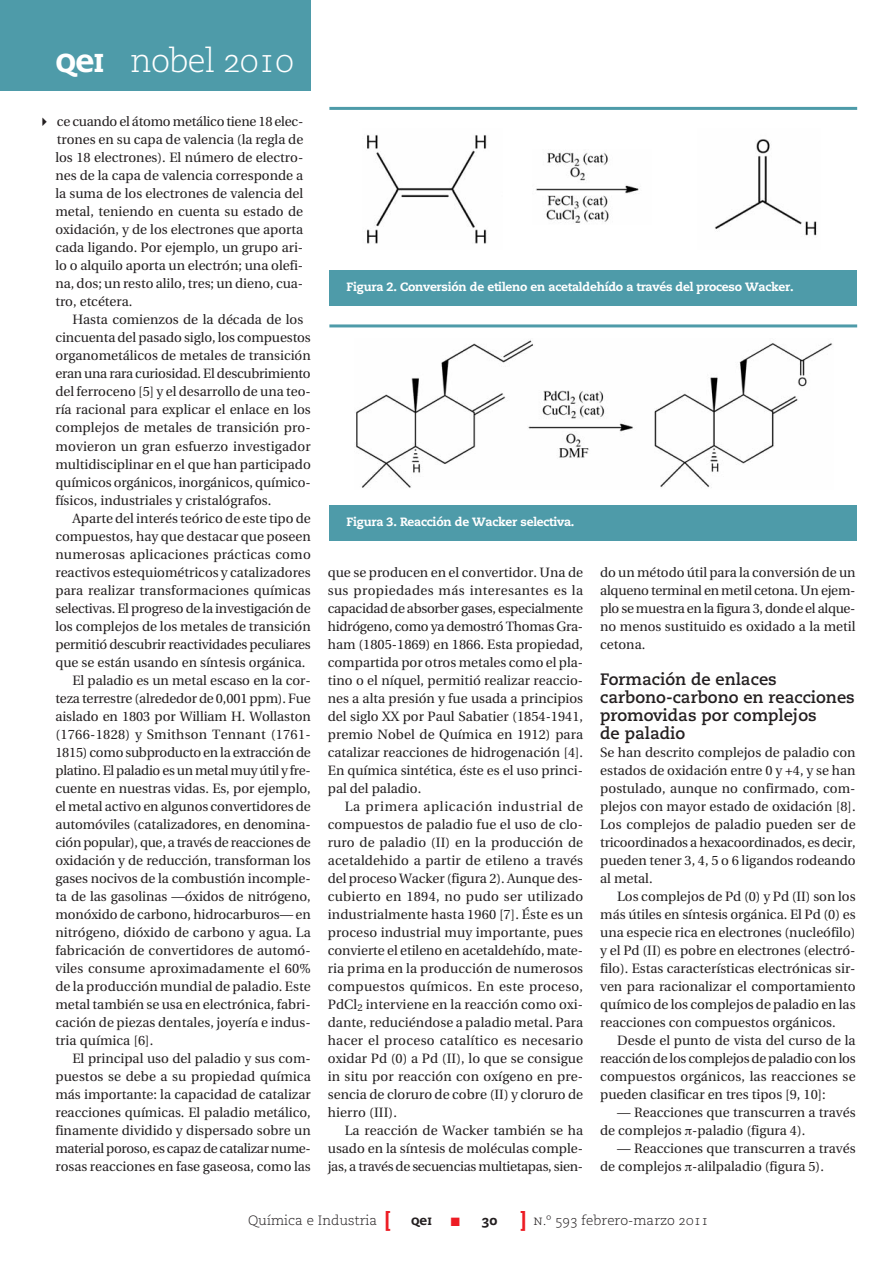
<style>
.page{position:relative;width:894px;height:1264px;background:#fff}
.page>*{position:absolute;margin:0;border:0;box-sizing:border-box;transform-origin:0 0}
.t1{font:300 33px "Caecilia";letter-spacing:-.025em;color:#fff}
.t2{font:700 16.5px/18px "Caecilia";color:#231f20}
.t3{font:13.5px/18px "Utopia";color:#231f20;text-align:justify}
.t4{font:13.5px "Utopia";letter-spacing:-.02em;color:#231f20}
.t5{font:300 13.5px "Caecilia";color:#231f20}
.t6{font:13.5px "Utopia";letter-spacing:-.025em;color:#231f20}
.t7{font:13.5px "Utopia";letter-spacing:.02em;color:#231f20}
.t8{font:13.5px "Caecilia Heavy SC";color:#231f20}
.t9{font:800 12px "Caecilia";letter-spacing:-.02em;color:#fff}
.t10{font:12px "Zapf Dingbats ITC";color:#ed1c24}
.s1{font-family:"Caecilia Heavy SC";font-weight:400}
.s2{font-weight:800}
.s3{font-family:"Caecilia Light SC";font-weight:400}
.s4{font-family:"Caecilia Heavy SC";font-weight:400;font-size:19.5px;color:#ed1c24}
</style>
<div class="page">
<div style="left:0;top:0;width:310px;height:90px;background:#4e9ba9"></div>
<img style="left:367px;top:134px;width:450px;height:110px">
<div style="left:329px;top:270px;width:527px;height:36px;background:#4e9ba9"></div>
<hr style="left:329px;top:107px;width:527px;height:3px;background:#4e9ba9">
<img style="left:356px;top:340px;width:477px;height:148px">
<div style="left:329px;top:504px;width:527px;height:36px;background:#4e9ba9"></div>
<hr style="left:329px;top:324px;width:527px;height:3px;background:#4e9ba9">
<div style="left:503px;top:126px;width:193px;height:132px;background:#fff"></div>
<img style="left:535px;top:152px;width:104px;height:71px">
<h1 class="t1" style="left:55px;top:47px;width:240px"><span class="s1">q</span><span class="s2">e</span><span class="s1">i</span> nobel <span class="s3">2010</span></h1>
<p class="t3" style="left:55px;top:114px;width:249px;text-indent:-18px">✔ ce cuando el átomo metálico tiene 18 elec&shy;trones en su capa de valencia (la regla de los 18 electrones). El número de electro&shy;nes de la capa de valencia corresponde a la suma de los electrones de valencia del metal, teniendo en cuenta su estado de oxidación, y de los electrones que aporta cada ligando. Por ejemplo, un grupo ari&shy;lo o alquilo aporta un electrón; una olefi&shy;na, dos; un resto alilo, tres; un dieno, cua&shy;tro, etcétera.</p>
<p class="t3" style="left:55px;top:312px;width:257px;text-align:left;text-indent:17px">Hasta comienzos de la década de los cincuenta del pasado siglo, los compuestos organometálicos de metales de transición eran una rara curiosidad. El descubrimiento del ferroceno [5] y el desarrollo de una teo&shy;ría racional para explicar el enlace en los complejos de metales de transición pro&shy;movieron un gran esfuerzo investigador multidisciplinar en el que han participado químicos orgánicos, inorgánicos, químico&shy;físicos, industriales y cristalógrafos.</p>
<p class="t3" style="left:72px;top:510px;width:240px">Aparte del interés teórico de este tipo de</p>
<p class="t3" style="left:55px;top:528px;width:257px">compuestos, hay que destacar que poseen</p>
<p class="t3" style="left:55px;top:546px;width:257px">numerosas aplicaciones prácticas como</p>
<p class="t3" style="left:55px;top:564px;width:257px">reactivos estequiométricos y catalizadores</p>
<p class="t3" style="left:55px;top:582px;width:257px">para realizar transformaciones químicas</p>
<p class="t3" style="left:55px;top:600px;width:257px">selectivas. El progreso de la investigación de</p>
<p class="t3" style="left:55px;top:618px;width:257px">los complejos de los metales de transición</p>
<p class="t3" style="left:55px;top:636px;width:257px">permitió descubrir reactividades peculiares</p>
<p class="t3" style="left:55px;top:654px;width:251px">que se están usando en síntesis orgánica.</p>
<p class="t3" style="left:72px;top:672px;width:240px">El paladio es un metal escaso en la cor-</p>
<p class="t3" style="left:55px;top:690px;width:257px">teza terrestre (alrededor de 0,001 ppm). Fue</p>
<p class="t3" style="left:55px;top:708px;width:257px">aislado en 1803 por William H. Wollaston</p>
<p class="t7" style="left:55px;top:728px;width:257px">(1766-1828) y Smithson Tennant (1761-</p>
<p class="t4" style="left:55px;top:746px;width:257px">1815) como subproducto en la extracción de</p>
<p class="t4" style="left:55px;top:764px;width:257px">platino. El paladio es un metal muy útil y fre-</p>
<p class="t3" style="left:55px;top:780px;width:257px">cuente en nuestras vidas. Es, por ejemplo,</p>
<p class="t3" style="left:55px;top:798px;width:257px">el metal activo en algunos convertidores de</p>
<p class="t3" style="left:55px;top:816px;width:257px">automóviles (catalizadores, en denomina-</p>
<p class="t4" style="left:55px;top:836px;width:257px">ción popular), que, a través de reacciones de</p>
<p class="t3" style="left:55px;top:852px;width:257px">oxidación y de reducción, transforman los</p>
<p class="t3" style="left:55px;top:870px;width:257px">gases nocivos de la combustión incomple-</p>
<p class="t3" style="left:55px;top:888px;width:257px">ta de las gasolinas —óxidos de nitrógeno,</p>
<p class="t3" style="left:55px;top:906px;width:257px">monóxido de carbono, hidrocarburos— en</p>
<p class="t3" style="left:55px;top:924px;width:257px">nitrógeno, dióxido de carbono y agua. La</p>
<p class="t3" style="left:55px;top:942px;width:257px">fabricación de convertidores de automó-</p>
<p class="t3" style="left:55px;top:960px;width:257px">viles consume aproximadamente el 60%</p>
<p class="t3" style="left:55px;top:978px;width:257px">de la producción mundial de paladio. Este</p>
<p class="t3" style="left:55px;top:996px;width:257px">metal también se usa en electrónica, fabri-</p>
<p class="t3" style="left:55px;top:1014px;width:257px">cación de piezas dentales, joyería e indus-</p>
<p class="t3" style="left:55px;top:1032px;width:99px">tria química [6].</p>
<p class="t3" style="left:72px;top:1050px;width:240px">El principal uso del paladio y sus com-</p>
<p class="t3" style="left:55px;top:1068px;width:257px">puestos se debe a su propiedad química</p>
<p class="t3" style="left:55px;top:1086px;width:257px">más importante: la capacidad de catalizar</p>
<p class="t3" style="left:55px;top:1104px;width:257px">reacciones químicas. El paladio metálico,</p>
<p class="t3" style="left:55px;top:1122px;width:257px">finamente dividido y dispersado sobre un</p>
<p class="t6" style="left:55px;top:1142px;width:257px">material poroso, es capaz de catalizar nume-</p>
<p class="t3" style="left:55px;top:1158px;width:257px">rosas reacciones en fase gaseosa, como las</p>
<p class="t9" style="left:346px;top:282px;width:448px">Figura 2. Conversión de etileno en acetaldehído a través del proceso Wacker.</p>
<p class="t9" style="left:346px;top:516px;width:229px">Figura 3. Reacción de Wacker selectiva.</p>
<p class="t3" style="left:327px;top:564px;width:257px">que se producen en el convertidor. Una de sus propiedades más interesantes es la capacidad de absorber gases, especialmente hidrógeno, como ya demostró Thomas Gra&shy;ham (1805-1869) en 1866. Esta propiedad, compartida por otros metales como el pla&shy;tino o el níquel, permitió realizar reaccio&shy;nes a alta presión y fue usada a principios del siglo XX por Paul Sabatier (1854-1941, premio Nobel de Química en 1912) para catalizar reacciones de hidrogenación [4].<br>En química sintética, éste es el uso princi&shy;pal del paladio.</p>
<p class="t3" style="left:327px;top:798px;width:257px;text-indent:17px">La primera aplicación industrial de compuestos de paladio fue el uso de clo&shy;ruro de paladio (II) en la producción de acetaldehido a partir de etileno a través del proceso Wacker (figura 2). Aunque des&shy;cubierto en 1894, no pudo ser utilizado industrialmente hasta 1960 [7]. Éste es un proceso industrial muy importante, pues convierte el etileno en acetaldehído, mate&shy;ria prima en la producción de numerosos compuestos químicos. En este proceso, PdCl<sub>2</sub> interviene en la reacción como oxi&shy;dante, reduciéndose a paladio metal. Para hacer el proceso catalítico es necesario oxidar Pd (0) a Pd (II), lo que se consigue in situ por reacción con oxígeno en pre&shy;sencia de cloruro de cobre (II) y cloruro de hierro (III).</p>
<p class="t3" style="left:327px;top:1122px;width:257px;text-indent:17px">La reacción de Wacker también se ha usado en la síntesis de moléculas comple&shy;jas, a través de secuencias multietapas, sien-</p>
<p class="t3" style="left:600px;top:564px;width:257px">do un método útil para la conversión de un alqueno terminal en metil cetona. Un ejem&shy;plo se muestra en la figura 3, donde el alque&shy;no menos sustituido es oxidado a la metil cetona.</p>
<p class="t2" style="left:600px;top:671px;width:256px">Formación de enlaces carbono-carbono en reacciones promovidas por complejos<br>de paladio</p>
<p class="t3" style="left:600px;top:744px;width:257px">Se han descrito complejos de paladio con estados de oxidación entre 0 y +4, y se han postulado, aunque no confirmado, com&shy;plejos con mayor estado de oxidación [8].<br>Los complejos de paladio pueden ser de tricoordinados a hexacoordinados, es decir, pueden tener 3, 4, 5 o 6 ligandos rodeando al metal.</p>
<p class="t3" style="left:600px;top:888px;width:257px;text-indent:17px">Los complejos de Pd (0) y Pd (II) son los más útiles en síntesis orgánica. El Pd (0) es una especie rica en electrones (nucleófilo) y el Pd (II) es pobre en electrones (electró&shy;filo). Estas características electrónicas sir&shy;ven para racionalizar el comportamiento químico de los complejos de paladio en las reacciones con compuestos orgánicos.</p>
<p class="t3" style="left:600px;top:1032px;width:257px;text-indent:17px">Desde el punto de vista del curso de la reacción de los complejos de paladio con los compuestos orgánicos, las reacciones se pueden clasificar en tres tipos [9, 10]:</p>
<p class="t3" style="left:600px;top:1104px;width:257px;text-indent:17px">— Reacciones que transcurren a través de complejos -paladio (figura 4).</p>
<p class="t3" style="left:600px;top:1140px;width:257px;text-indent:17px">— Reacciones que transcurren a través de complejos -alilpaladio (figura 5).</p>
<p class="t5" style="left:248px;top:1214px;width:185px">Química e Industria <span class="s4">[</span> <span class="s1">q</span><span class="s2">e</span><span class="s1">i</span></p>
<p class="t8" style="left:481px;top:1212px;width:17px">30</p>
<p class="t10" style="left:450px;top:1217px;width:11px">■</p>
<p class="t5" style="left:520px;top:1214px;width:189px"><span class="s4">]</span> <span class="s3">n.º 593</span> febrero<span class="s3">-</span>marzo <span class="s3">2011</span></p>
</div>
